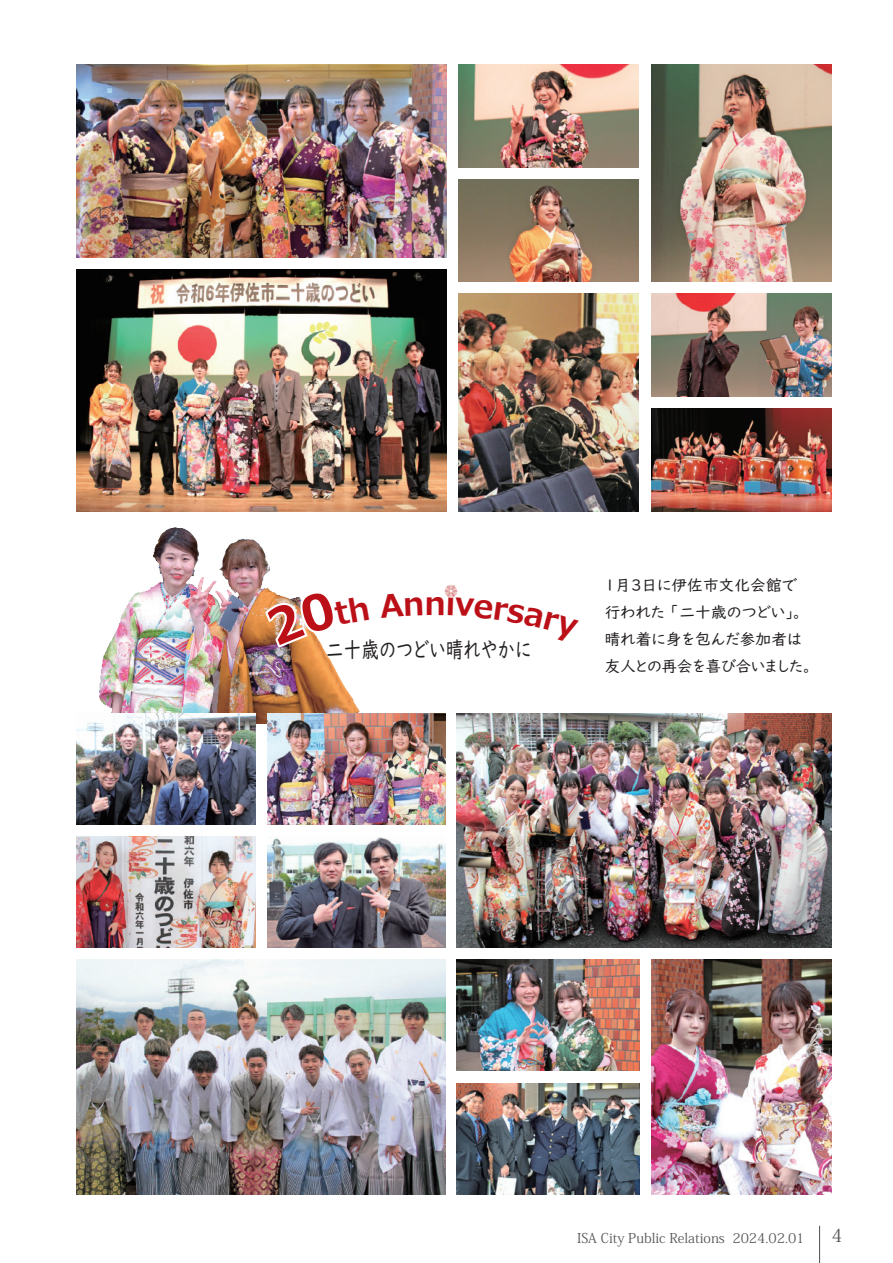
<style>
.page{position:relative;width:893px;height:1263px;background:#fff}
.page>*{position:absolute;margin:0;border:0;box-sizing:border-box;transform-origin:0 0}
.t1{font:700 31.35px "Meiryo";color:#bb1018}
.t2{font:22.65px "UD Digi Kyokasho NK R";letter-spacing:.025em;color:#231f20;scale:.77 1}
.t3{font:15.75px/27px "UD Digi Kyokasho NK R";color:#231f20}
.t4{font:13.5px "Koz Min Pr 6 N";color:#57585a}
.s1{font-size:18px}
</style>
<div class="page">
<hr style="left:819px;top:1226px;width:1px;height:37px;background:#57585a">
<img style="left:77px;top:65px;width:369px;height:192px">
<img style="left:458px;top:65px;width:181px;height:103px">
<img style="left:458px;top:293px;width:181px;height:218px">
<img style="left:757px;top:293px;width:75px;height:104px">
<img style="left:651px;top:293px;width:106px;height:104px">
<img style="left:458px;top:179px;width:181px;height:103px">
<img style="left:651px;top:65px;width:181px;height:217px">
<img style="left:651px;top:408px;width:181px;height:103px">
<img style="left:77px;top:269px;width:369px;height:242px">
<img style="left:76px;top:494px;width:291px;height:230px">
<img style="left:444px;top:584px;width:14px;height:13px">
<img style="left:77px;top:959px;width:368px;height:235px">
<img style="left:457px;top:713px;width:375px;height:235px">
<img style="left:77px;top:713px;width:178px;height:112px">
<img style="left:267px;top:713px;width:178px;height:112px">
<img style="left:457px;top:959px;width:182px;height:112px">
<img style="left:457px;top:1083px;width:182px;height:111px">
<img style="left:77px;top:837px;width:178px;height:111px">
<img style="left:651px;top:960px;width:181px;height:234px">
<img style="left:267px;top:837px;width:178px;height:111px">
<img style="left:266px;top:590px;width:101px;height:55px">
<svg style="left:448px;top:591px;width:10px;height:7px"></svg>
<h1 class="t1" style="left:424px;top:581px;width:23px">n</h1>
<h2 class="t2" style="left:326px;top:636px;width:268px">二十歳のつどい晴れやかに</h2>
<p class="t3" style="left:605px;top:572px;width:208px">１月３日に伊佐市文化会館で行われた「二十歳のつどい」。晴れ着に身を包んだ参加者は友人との再会を喜び合いました。</p>
<p class="t4" style="left:577px;top:1230px;width:267px">ISA City Public Relations 2024.02.01　　<span class="s1">4</span></p>
</div>
